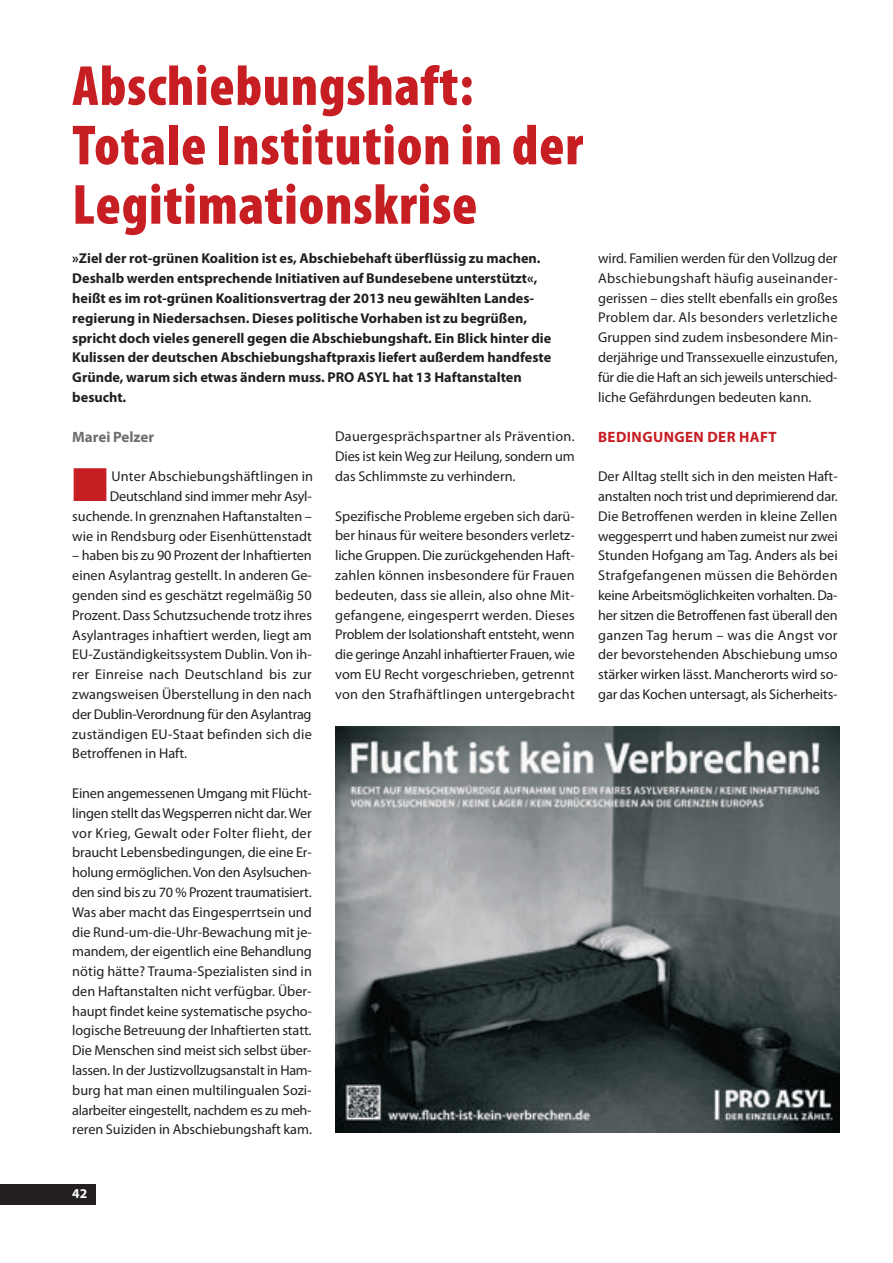
<style>
.page{position:relative;width:893px;height:1263px;background:#fff}
.page>*{position:absolute;margin:0;border:0;box-sizing:border-box;transform-origin:0 0}
.t1{font:900 condensed 57px/59.4px "Myriad Pro";letter-spacing:.015em;color:#c71e24}
.t2{font:700 15px "Myriad Pro";letter-spacing:.03em;color:#c71e24}
.t3{font:700 15px "Myriad Pro";color:#6c6d70}
.t4{font:14.25px/19.8px "Myriad Pro";color:#231f20;text-align:justify}
.t5{font:700 14.25px/19.8px "Myriad Pro";color:#231f20}
.t6{font:700 13.5px "Myriad Pro";color:#fff}
.s1{color:#c71e24}
</style>
<div class="page">
<div style="left:0;top:1183px;width:96px;height:21px;background:#231f20"></div>
<img style="left:335px;top:726px;width:504px;height:406px">
<h1 class="t1" style="left:72px;top:55px;width:512px">Abschiebungshaft:<br>Totale Institution in der<br>Legitimationskrise</h1>
<p class="t5" style="left:72px;top:250px;width:480px">»Ziel der rot-grünen Koalition ist es, Abschiebehaft überflüssig zu machen.<br>Deshalb werden entsprechende Initiativen auf Bundesebene unterstützt«, heißt es im rot-grünen Koalitionsvertrag der 2013 neu gewählten Landes - regierung in Niedersachsen. Dieses politische Vorhaben ist zu begrüßen, spricht doch vieles generell gegen die Abschiebungshaft. Ein Blick hinter die Kulissen der deutschen Abschiebungshaftpraxis liefert außerdem handfeste Gründe, warum sich etwas ändern muss. PRO ASYL hat 13 Haftanstalten besucht.</p>
<p class="t3" style="left:72px;top:431px;width:83px">Marei Pelzer</p>
<p class="t4" style="left:72px;top:468px;width:242px;text-align:right"><span class="s1">■</span> Unter Abschiebungshäftlingen in Deutschland sind immer mehr Asyl&shy;suchende. In grenznahen Haftanstalten – wie in Rendsburg oder Eisenhüttenstadt</p>
<p class="t4" style="left:72px;top:547px;width:241px">– haben bis zu 90 Prozent der Inhaftierten einen Asylantrag gestellt. In anderen Ge&shy;genden sind es geschätzt regelmäßig 50<br>Prozent. Dass Schutzsuchende trotz ihres Asylantrages inhaftiert werden, liegt am EU-Zuständigkeitssystem Dublin. Von ih - rer Einreise nach Deutschland bis zur zwangsweisen Überstellung in den nach der Dublin-Verordnung für den Asylantrag zuständigen EU-Staat befinden sich die Betroffenen in Haft.</p>
<p class="t4" style="left:72px;top:784px;width:241px">Einen angemessenen Umgang mit Flücht&shy;lingen stellt das Wegsperren nicht dar. Wer vor Krieg, Gewalt oder Folter flieht, der braucht Lebensbedingungen, die eine Er&shy;holung ermöglichen. Von den Asylsuchen&shy;den sind bis zu 70 % Prozent traumatisiert.<br>Was aber macht das Eingesperrtsein und die Rund-um-die-Uhr-Bewachung mit je&shy;mandem, der eigentlich eine Behandlung nötig hätte? Trauma-Spezialisten sind in den Haftanstalten nicht verfügbar. Über&shy;haupt findet keine systematische psycho&shy;logische Betreuung der Inhaftierten statt.<br>Die Menschen sind meist sich selbst über&shy;lassen. In der Justizvollzugsanstalt in Ham&shy;burg hat man einen multilingualen Sozi&shy;alarbeiter eingestellt, nachdem es zu meh&shy;reren Suiziden in Abschiebungshaft kam.</p>
<p class="t4" style="left:335px;top:428px;width:241px">Dauergesprächspartner als Prävention.<br>Dies ist kein Weg zur Heilung, sondern um das Schlimmste zu verhindern.</p>
<p class="t4" style="left:335px;top:507px;width:241px">Spezifische Probleme ergeben sich darü&shy;ber hinaus für weitere besonders verletz&shy;liche Gruppen. Die zurückgehenden Haft&shy;zahlen können insbesondere für Frauen bedeuten, dass sie allein, also ohne Mit&shy;gefangene, eingesperrt werden. Dieses Problem der Isolationshaft entsteht, wenn die geringe Anzahl inhaftierter Frauen, wie vom EU Recht vorgeschrieben, getrennt von den Strafhäftlingen untergebracht</p>
<p class="t4" style="left:598px;top:250px;width:241px">wird. Familien werden für den Vollzug der Abschiebungshaft häufig auseinander - gerissen – dies stellt ebenfalls ein großes Problem dar. Als besonders verletzliche Gruppen sind zudem insbesondere Min&shy;derjährige und Transsexuelle einzustufen, für die die Haft an sich jeweils unterschied&shy;liche Gefährdungen bedeuten kann.</p>
<p class="t2" style="left:598px;top:431px;width:180px">BEDINGUNGEN DER HAFT</p>
<p class="t4" style="left:598px;top:468px;width:241px">Der Alltag stellt sich in den meisten Haft&shy;anstalten noch trist und deprimierend dar.<br>Die Betroffenen werden in kleine Zellen weggesperrt und haben zumeist nur zwei Stunden Hofgang am Tag. Anders als bei Strafgefangenen müssen die Behörden keine Arbeitsmöglichkeiten vorhalten. Da&shy;her sitzen die Betroffenen fast überall den ganzen Tag herum – was die Angst vor der bevorstehenden Abschiebung umso stärker wirken lässt. Mancherorts wird so&shy;gar das Kochen untersagt, als Sicherheits-</p>
<p class="t6" style="left:72px;top:1188px;width:16px">42</p>
</div>
